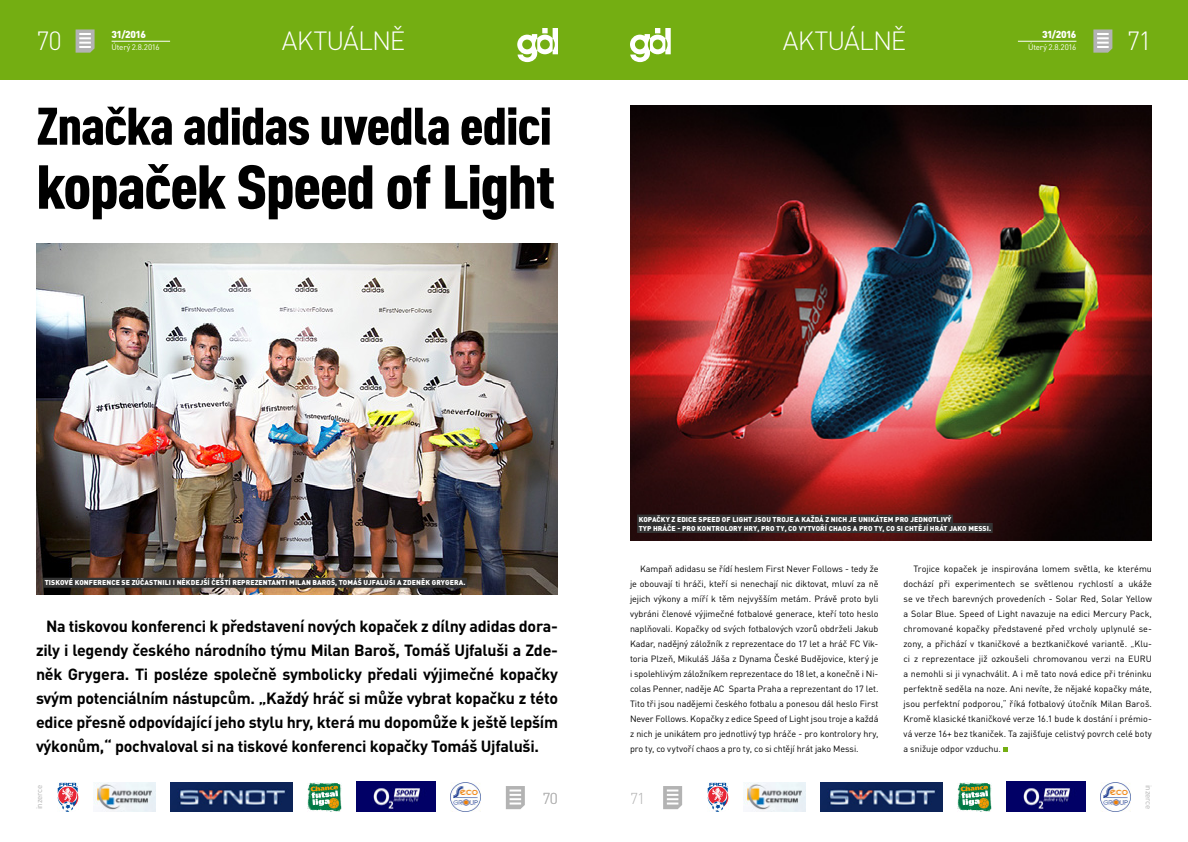
<style>
.page{position:relative;width:1188px;height:842px;background:#fff}
.page>*{position:absolute;margin:0;border:0;box-sizing:border-box;transform-origin:0 0}
.t1{font:900 condensed 61px "DIN Pro";letter-spacing:-.025em;color:#000;scale:1.1 1}
.t2{font:900 condensed 52px "DIN Pro";letter-spacing:-.025em;color:#000;scale:1.1 1}
.t3{font:300 26px "DIN Pro";letter-spacing:-.03em;color:#fff}
.t4{font:700 16px/24px "DIN Pro";letter-spacing:-.015em;color:#000;text-align:justify}
.t5{font:300 15.6px "DIN Pro";color:#b3b3b3}
.t6{font:900 10px "DIN Pro";letter-spacing:-.055em;color:#fff}
.t7{font:9px/15px "DIN Pro";color:#000;text-align:justify}
.t8{font:8px "DIN Pro";letter-spacing:-.025em;color:#fff}
.t9{font:8px "DIN Pro";letter-spacing:-.025em;color:#b3b3b3}
.t10{font:900 7px/8.4px "DIN Pro";letter-spacing:.01em;color:#fff}
</style>
<div class="page">
<div style="left:594px;top:0;width:594px;height:80px;background:#74ae12"></div>
<svg style="left:630px;top:28px;width:41px;height:34px"></svg>
<svg style="left:1093px;top:29px;width:19px;height:24px"></svg>
<div style="left:0;top:0;width:594px;height:80px;background:#74ae12"></div>
<svg style="left:517px;top:28px;width:41px;height:34px"></svg>
<svg style="left:76px;top:29px;width:19px;height:24px"></svg>
<svg style="left:663px;top:786px;width:19px;height:23px"></svg>
<svg style="left:506px;top:786px;width:19px;height:23px"></svg>
<img style="left:57px;top:782px;width:21px;height:30px">
<img style="left:93px;top:782px;width:62px;height:30px">
<img style="left:708px;top:782px;width:21px;height:30px">
<img style="left:307px;top:782px;width:34px;height:30px">
<img style="left:958px;top:782px;width:34px;height:30px">
<img style="left:170px;top:782px;width:122px;height:30px">
<img style="left:744px;top:782px;width:62px;height:30px">
<img style="left:821px;top:782px;width:122px;height:30px">
<img style="left:356px;top:782px;width:79px;height:30px">
<img style="left:1007px;top:782px;width:79px;height:30px">
<img style="left:450px;top:782px;width:30px;height:30px">
<img style="left:1101px;top:782px;width:30px;height:30px">
<hr style="left:1018px;top:41px;width:58px;height:1px;background:#fff">
<hr style="left:112px;top:41px;width:58px;height:1px;background:#fff">
<img style="left:36px;top:243px;width:522px;height:352px">
<div style="left:43px;top:578px;width:424px;height:10px;background:#333"></div>
<img style="left:630px;top:105px;width:522px;height:435px">
<div style="left:637px;top:515px;width:316px;height:10px;background:#333"></div>
<div style="left:637px;top:523px;width:356px;height:10px;background:#333"></div>
<svg style="left:1003px;top:747px;width:5px;height:5px"></svg>
<p class="t6" style="left:112px;top:28px;width:36px">31/2016</p>
<h3 class="t3" style="left:282px;top:23px;width:125px">AKTUÁLNĚ</h3>
<h3 class="t3" style="left:783px;top:23px;width:125px">AKTUÁLNĚ</h3>
<p class="t6" style="left:1042px;top:28px;width:36px">31/2016</p>
<h3 class="t3" style="left:36px;top:23px;width:27px">70</h3>
<h3 class="t3" style="left:1127px;top:23px;width:27px">71</h3>
<p class="t8" style="left:112px;top:42px;width:50px">Úterý 2.8.2016</p>
<p class="t8" style="left:1028px;top:42px;width:50px">Úterý 2.8.2016</p>
<h2 class="t2" style="left:36px;top:94px;width:471px">Značka adidas uvedla edici</h2>
<h1 class="t1" style="left:36px;top:149px;width:473px">kopaček Speed of Light</h1>
<p class="t10" style="left:45px;top:578px;width:422px">TISKOVÉ KONFERENCE SE ZÚČASTNILI I NĚKDEJŠÍ ČEŠTÍ REPREZENTANTI MILAN BAROŠ, TOMÁŠ UJFALUŠI A ZDENĚK GRYGERA.</p>
<p class="t4" style="left:36px;top:614px;width:524px;text-indent:10px">Na tiskovou konferenci k představení nových kopaček z dílny adidas dora&shy;zily i legendy českého národního týmu Milan Baroš, Tomáš Ujfaluši a Zde&shy;něk Grygera. Ti posléze společně symbolicky předali výjimečné kopačky svým potenciálním nástupcům. „Každý hráč si může vybrat kopačku z této edice přesně odpovídající jeho stylu hry, která mu dopomůže k ještě lepším výkonům,“ pochvaloval si na tiskové konferenci kopačky Tomáš Ujfaluši.</p>
<p class="t10" style="left:639px;top:515px;width:354px">KOPAČKY Z EDICE SPEED OF LIGHT JSOU TROJE A KAŽDÁ Z NICH JE UNIKÁTEM PRO JEDNOTLIVÝ<br>TYP HRÁČE - PRO KONTROLORY HRY, PRO TY, CO VYTVOŘÍ CHAOS A PRO TY, CO SI CHTĚJÍ HRÁT JAKO MESSI.</p>
<p class="t7" style="left:630px;top:561px;width:250px;text-indent:10px">Kampaň adidasu se řídí heslem First Never Follows - tedy že je obouvají ti hráči, kteří si nenechají nic diktovat, mluví za ně jejich výkony a míří k těm nejvyšším metám. Právě proto byli vybráni členové výjimečné fotbalové generace, kteří toto heslo naplňovali. Kopačky od svých fotbalových vzorů obdrželi Jakub Kadar, nadějný záložník z reprezentace do 17 let a hráč FC Vik&shy;toria Plzeň, Mikuláš Jáša z Dynama České Budějovice, který je i spolehlivým záložníkem reprezentace do 18 let, a konečně i Ni&shy;colas Penner, naděje AC Sparta Praha a reprezentant do 17 let.<br>Tito tři jsou nadějemi českého fotbalu a ponesou dál heslo First Never Follows. Kopačky z edice Speed of Light jsou troje a každá z nich je unikátem pro jednotlivý typ hráče - pro kontrolory hry, pro ty, co vytvoří chaos a pro ty, co si chtějí hrát jako Messi.</p>
<p class="t7" style="left:904px;top:561px;width:250px;text-indent:10px">Trojice kopaček je inspirována lomem světla, ke kterému dochází při experimentech se světlenou rychlostí a ukáže se ve třech barevných provedeních - Solar Red, Solar Yellow a Solar Blue. Speed of Light navazuje na edici Mercury Pack, chromované kopačky představené před vrcholy uplynulé se&shy;zony, a přichází v tkaničkové a beztkaničkové variantě. „Klu&shy;ci z reprezentace již ozkoušeli chromovanou verzi na EURU a nemohli si ji vynachválit. A i mě tato nová edice při tréninku perfektně seděla na noze. Ani nevíte, že nějaké kopačky máte, jsou perfektní podporou,“ říká fotbalový útočník Milan Baroš.<br>Kromě klasické tkaničkové verze 16.1 bude k dostání i prémio&shy;vá verze 16+ bez tkaniček. Ta zajišťuje celistvý povrch celé boty a snižuje odpor vzduchu.</p>
<p class="t9" style="left:34px;top:809px;width:26px;rotate:-90deg">inzerce</p>
<p class="t9" style="left:1154px;top:785px;width:26px;rotate:90deg">inzerce</p>
<h3 class="t5" style="left:542px;top:787px;width:17px">70</h3>
<h3 class="t5" style="left:630px;top:787px;width:17px">71</h3>
</div>
